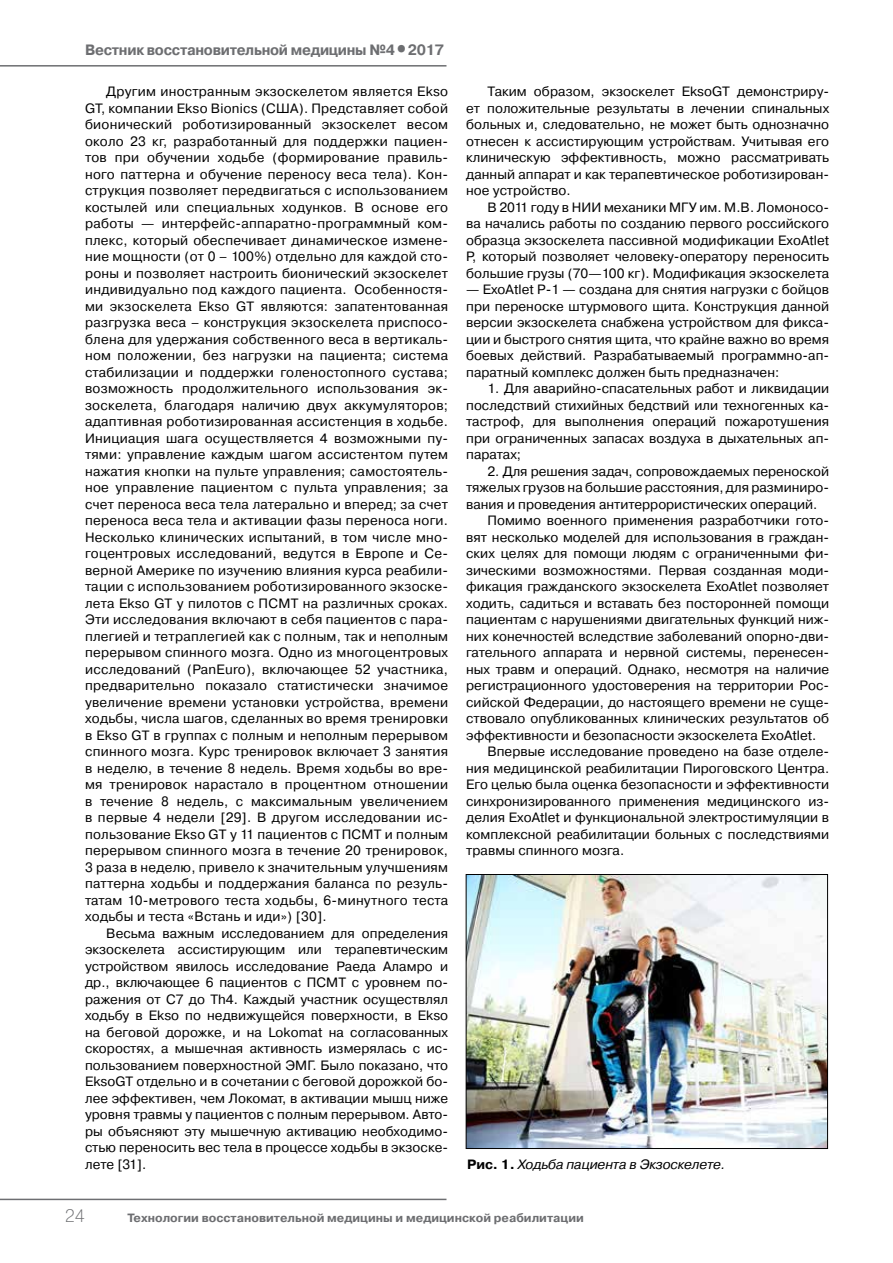
<style>
.page{position:relative;width:893px;height:1263px;background:#fff}
.page>*{position:absolute;margin:0;border:0;box-sizing:border-box;transform-origin:0 0}
.t1{font:18px "Pragmatica Light C";color:#6d6e71}
.t2{font:700 15px "Pragmatica C";letter-spacing:-.02em;color:#6d6e71;scale:.95 1}
.t3{font:13.5px/16.5px "Pragmatica C";letter-spacing:.005em;color:#000;text-align:justify}
.t4{font:italic 13.5px "Pragmatica C";letter-spacing:-.01em;color:#000}
.t5{font:700 12px "Pragmatica C";color:#6d6e71}
.s1{font-size:21px}
.s2{font-weight:700;font-style:normal}
</style>
<div class="page">
<hr style="left:0;top:65px;width:446px;height:2px;background:#6d6e71">
<hr style="left:0;top:1199px;width:446px;height:1px;background:#6d6e71">
<img style="left:468px;top:876px;width:358px;height:271px">
<div style="left:466px;top:874px;width:362px;height:275px;border:1px solid #000"></div>
<p class="t2" style="left:85px;top:41px;width:379px">Вестник восстановительной медицины №4<span class="s1">•</span>2017</p>
<p class="t3" style="left:85px;top:83px;width:365px;text-indent:21px">Другим иностранным экзоскелетом является Ekso GT, компании Ekso Bionics (США). Представляет собой бионический роботизированный экзоскелет весом около 23 кг, разработанный для поддержки пациен&shy;тов при обучении ходьбе (формирование правиль&shy;ного паттерна и обучение переносу веса тела). Кон&shy;струкция позволяет передвигаться с использованием костылей или специальных ходунков. В основе его работы — интерфейс-аппаратно-программный ком&shy;плекс, который обеспечивает динамическое измене&shy;ние мощности (от 0 – 100%) отдельно для каждой сто&shy;роны и позволяет настроить бионический экзоскелет индивидуально под каждого пациента. Особенностя&shy;ми экзоскелета Ekso GT являются: запатентованная разгрузка веса – конструкция экзоскелета приспосо&shy;блена для удержания собственного веса в вертикаль&shy;ном положении, без нагрузки на пациента; система стабилизации и поддержки голеностопного сустава; возможность продолжительного использования эк&shy;зоскелета, благодаря наличию двух аккумуляторов; адаптивная роботизированная ассистенция в ходьбе.<br>Инициация шага осуществляется 4 возможными пу&shy;тями: управление каждым шагом ассистентом путем нажатия кнопки на пульте управления; самостоятель&shy;ное управление пациентом с пульта управления; за счет переноса веса тела латерально и вперед; за счет переноса веса тела и активации фазы переноса ноги.<br>Несколько клинических испытаний, в том числе мно&shy;гоцентровых исследований, ведутся в Европе и Се&shy;верной Америке по изучению влияния курса реабили&shy;тации с использованием роботизированного экзоске&shy;лета Ekso GT у пилотов с ПСМТ на различных сроках.<br>Эти исследования включают в себя пациентов с пара&shy;плегией и тетраплегией как с полным, так и неполным перерывом спинного мозга. Одно из многоцентровых исследований (PanEuro), включающее 52 участника, предварительно показало статистически значимое увеличение времени установки устройства, времени ходьбы, числа шагов, сделанных во время тренировки в Ekso GT в группах с полным и неполным перерывом спинного мозга. Курс тренировок включает 3 занятия в неделю, в течение 8 недель. Время ходьбы во вре&shy;мя тренировок нарастало в процентном отношении в течение 8 недель, с максимальным увеличением в первые 4 недели [29]. В другом исследовании ис&shy;пользование Ekso GT у 11 пациентов с ПСМТ и полным перерывом спинного мозга в течение 20 тренировок, 3 раза в неделю, привело к значительным улучшениям паттерна ходьбы и поддержания баланса по резуль&shy;татам 10-метрового теста ходьбы, 6-минутного теста ходьбы и теста «Встань и иди») [30].</p>
<p class="t3" style="left:85px;top:925px;width:365px;text-indent:21px">Весьма важным исследованием для определения экзоскелета ассистирующим или терапевтическим устройством явилось исследование Раеда Аламро и др., включающее 6 пациентов с ПСМТ с уровнем по&shy;ражения от C7 до Th4. Каждый участник осуществлял ходьбу в Ekso по недвижущейся поверхности, в Ekso на беговой дорожке, и на Lokomat на согласованных скоростях, а мышечная активность измерялась с ис&shy;пользованием поверхностной ЭМГ. Было показано, что EksoGT отдельно и в сочетании с беговой дорожкой бо&shy;лее эффективен, чем Локомат, в активации мышц ниже уровня травмы у пациентов с полным перерывом. Авто&shy;ры объясняют эту мышечную активацию необходимо&shy;стью переносить вес тела в процессе ходьбы в экзоске&shy;лете [31].</p>
<p class="t3" style="left:466px;top:83px;width:365px;text-indent:21px">Таким образом, экзоскелет EksoGT демонстриру&shy;ет положительные результаты в лечении спинальных больных и, следовательно, не может быть однозначно отнесен к ассистирующим устройствам. Учитывая его клиническую эффективность, можно рассматривать данный аппарат и как терапевтическое роботизирован&shy;ное устройство.</p>
<p class="t3" style="left:466px;top:199px;width:365px;text-indent:21px">В 2011 году в НИИ механики МГУ им. М.В. Ломоносо&shy;ва начались работы по созданию первого российского образца экзоскелета пассивной модификации ExoAtlet P, который позволяет человеку-оператору переносить большие грузы (70—100 кг). Модификация экзоскелета</p>
<p class="t3" style="left:466px;top:281px;width:365px">— ExoAtlet P-1 — создана для снятия нагрузки с бойцов при переноске штурмового щита. Конструкция данной версии экзоскелета снабжена устройством для фикса&shy;ции и быстрого снятия щита, что крайне важно во время боевых действий. Разрабатываемый программно-ап&shy;паратный комплекс должен быть предназначен:</p>
<p class="t3" style="left:466px;top:380px;width:365px;text-indent:21px">1. Для аварийно-спасательных работ и ликвидации последствий стихийных бедствий или техногенных ка&shy;тастроф, для выполнения операций пожаротушения при ограниченных запасах воздуха в дыхательных ап&shy;паратах;</p>
<p class="t3" style="left:487px;top:463px;width:343px">2. Для решения задач, сопровождаемых переноской</p>
<p class="t3" style="left:466px;top:479px;width:365px">тяжелых грузов на большие расстояния, для разминиро-</p>
<p class="t3" style="left:466px;top:496px;width:353px">вания и проведения антитеррористических операций.</p>
<p class="t3" style="left:487px;top:512px;width:343px">Помимо военного применения разработчики гото-</p>
<p class="t3" style="left:466px;top:529px;width:365px">вят несколько моделей для использования в граждан-</p>
<p class="t3" style="left:466px;top:545px;width:365px">ских целях для помощи людям с ограниченными фи-</p>
<p class="t3" style="left:466px;top:562px;width:365px">зическими возможностями. Первая созданная моди-</p>
<p class="t3" style="left:466px;top:578px;width:365px">фикация гражданского экзоскелета ExoAtlet позволяет</p>
<p class="t3" style="left:466px;top:595px;width:365px">ходить, садиться и вставать без посторонней помощи</p>
<p class="t3" style="left:466px;top:611px;width:365px">пациентам с нарушениями двигательных функций ниж-</p>
<p class="t3" style="left:466px;top:628px;width:365px">них конечностей вследствие заболеваний опорно-дви-</p>
<p class="t3" style="left:466px;top:644px;width:365px">гательного аппарата и нервной системы, перенесен-</p>
<p class="t3" style="left:466px;top:661px;width:365px">ных травм и операций. Однако, несмотря на наличие</p>
<p class="t3" style="left:466px;top:677px;width:365px">регистрационного удостоверения на территории Рос-</p>
<p class="t3" style="left:466px;top:694px;width:365px">сийской Федерации, до настоящего времени не суще-</p>
<p class="t3" style="left:466px;top:710px;width:365px">ствовало опубликованных клинических результатов об</p>
<p class="t3" style="left:466px;top:727px;width:352px">эффективности и безопасности экзоскелета ExoAtlet.</p>
<p class="t3" style="left:487px;top:743px;width:343px">Впервые исследование проведено на базе отделе-</p>
<p class="t3" style="left:466px;top:760px;width:365px">ния медицинской реабилитации Пироговского Центра.</p>
<p class="t3" style="left:466px;top:776px;width:365px">Его целью была оценка безопасности и эффективности</p>
<p class="t3" style="left:466px;top:793px;width:365px">синхронизированного применения медицинского из-</p>
<p class="t3" style="left:466px;top:809px;width:365px">делия ExoAtlet и функциональной электростимуляции в</p>
<p class="t3" style="left:466px;top:826px;width:365px">комплексной реабилитации больных с последствиями</p>
<p class="t3" style="left:466px;top:842px;width:160px">травмы спинного мозга.</p>
<p class="t4" style="left:467px;top:1157px;width:260px"><span class="s2">Рис. 1.</span> Ходьба пациента в Экзоскелете.</p>
<h1 class="t1" style="left:65px;top:1206px;width:22px">24</h1>
<p class="t5" style="left:128px;top:1211px;width:458px">Технологии восстановительной медицины и медицинской реабилитации</p>
</div>
